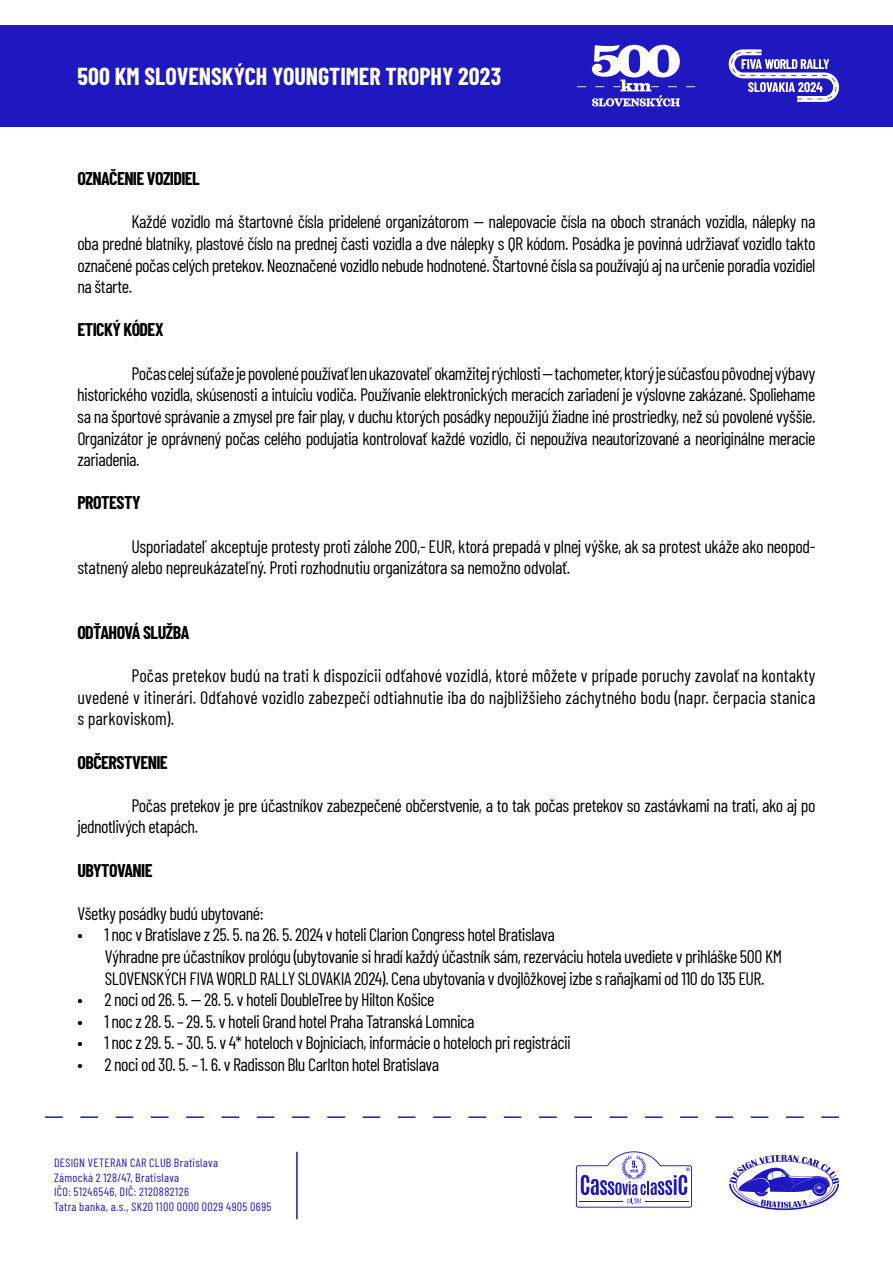
<style>
.page{position:relative;width:893px;height:1263px;background:#fff}
.page>*{position:absolute;margin:0;border:0;box-sizing:border-box;transform-origin:0 0}
.t1{font:700 24px "Barlow Condensed";color:#fff}
.t2{font:18px/21.6px "Barlow Condensed";letter-spacing:-.025em;color:#000;text-align:justify}
.t3{font:700 18px "Barlow Condensed";letter-spacing:-.03em;color:#000}
.t4{font:12px/14.4px "Barlow Condensed";letter-spacing:.03em;color:#1f17bf}
</style>
<div class="page">
<svg style="left:729px;top:1155px;width:110px;height:55px"></svg>
<hr style="left:296px;top:1152px;width:2px;height:67px;background:#1f17bf">
<div style="left:0;top:25px;width:893px;height:102px;background:#1f18c0"></div>
<svg style="left:729px;top:49px;width:110px;height:53px"></svg>
<svg style="left:592px;top:45px;width:88px;height:61px"></svg>
<svg style="left:45px;top:1116px;width:794px;height:2px"></svg>
<svg style="left:576px;top:1151px;width:116px;height:56px"></svg>
<h1 class="t1" style="left:77px;top:59px;width:425px">500 KM SLOVENSKÝCH YOUNGTIMER TROPHY 2023</h1>
<p class="t3" style="left:77px;top:166px;width:124px">OZNAČENIE VOZIDIEL</p>
<p class="t2" style="left:77px;top:210px;width:740px;text-indent:54px">Každé vozidlo má štartovné čísla pridelené organizátorom -- nalepovacie čísla na oboch stranách vozidla, nálepky na oba predné blatníky, plastové číslo na prednej časti vozidla a dve nálepky s QR kódom. Posádka je povinná udržiavať vozidlo takto označené počas celých pretekov. Neoznačené vozidlo nebude hodnotené. Štartovné čísla sa používajú aj na určenie poradia vozidiel na štarte.</p>
<p class="t3" style="left:77px;top:317px;width:88px">ETICKÝ KÓDEX</p>
<p class="t2" style="left:77px;top:361px;width:740px;text-indent:54px">Počascelejsúťažejepovolenépoužívaťlenukazovateľokamžitejrýchlosti--tachometer,ktorýjesúčasťoupôvodnejvýbavy historického vozidla, skúsenosti a intuíciu vodiča. Používanie elektronických meracích zariadení je výslovne zakázané. Spoliehame sa na športové správanie a zmysel pre fair play, v duchu ktorých posádky nepoužijú žiadne iné prostriedky, než sú povolené vyššie.<br>Organizátor je oprávnený počas celého podujatia kontrolovať každé vozidlo, či nepoužíva neautorizované a neoriginálne meracie zariadenia.</p>
<p class="t3" style="left:77px;top:490px;width:65px">PROTESTY</p>
<p class="t2" style="left:77px;top:534px;width:740px;text-indent:54px">Usporiadateľ akceptuje protesty proti zálohe 200,- EUR, ktorá prepadá v plnej výške, ak sa protest ukáže ako neopod&shy;statnený alebo nepreukázateľný. Proti rozhodnutiu organizátora sa nemožno odvolať.</p>
<p class="t3" style="left:77px;top:620px;width:113px">ODŤAHOVÁ SLUŽBA</p>
<p class="t2" style="left:77px;top:663px;width:740px;text-indent:54px">Počas pretekov budú na trati k dispozícii odťahové vozidlá, ktoré môžete v prípade poruchy zavolať na kontakty uvedené v itinerári. Odťahové vozidlo zabezpečí odtiahnutie iba do najbližšieho záchytného bodu (napr. čerpacia stanica s parkoviskom).</p>
<p class="t3" style="left:77px;top:749px;width:92px">OBČERSTVENIE</p>
<p class="t2" style="left:77px;top:793px;width:740px;text-indent:54px">Počas pretekov je pre účastníkov zabezpečené občerstvenie, a to tak počas pretekov so zastávkami na trati, ako aj po jednotlivých etapách.</p>
<p class="t3" style="left:77px;top:857px;width:77px">UBYTOVANIE</p>
<p class="t2" style="left:77px;top:901px;width:188px">Všetky posádky budú ubytované:</p>
<p class="t2" style="left:105px;top:923px;width:679px;text-align:left;text-indent:-28px">• 1 noc v Bratislave z 25. 5. na 26. 5. 2024 v hoteli Clarion Congress hotel Bratislava<br>Výhradne pre účastníkov prológu (ubytovanie si hradí každý účastník sám, rezerváciu hotela uvediete v prihláške 500 KM<br>SLOVENSKÝCH FIVA WORLD RALLY SLOVAKIA 2024). Cena ubytovania v dvojlôžkovej izbe s raňajkami od 110 do 135 EUR.</p>
<p class="t2" style="left:77px;top:987px;width:359px">• 2 noci od 26. 5. -- 28. 5. v hoteli DoubleTree by Hilton Košice</p>
<p class="t2" style="left:77px;top:1009px;width:398px">• 1 noc z 28. 5. – 29. 5. v hoteli Grand hotel Praha Tatranská Lomnica</p>
<p class="t2" style="left:77px;top:1031px;width:495px">• 1 noc z 29. 5. – 30. 5. v 4* hoteloch v Bojniciach, informácie o hoteloch pri registrácii</p>
<p class="t2" style="left:77px;top:1052px;width:363px">• 2 noci od 30. 5. – 1. 6. v Radisson Blu Carlton hotel Bratislava</p>
<p class="t4" style="left:54px;top:1155px;width:219px">DESIGN VETERAN CAR CLUB Bratislava<br>Zámocká 2 128/47, Bratislava<br>IČO: 51246546, DIČ: 2120882126<br>Tatra banka, a.s., SK20 1100 0000 0029 4905 0695</p>
</div>
